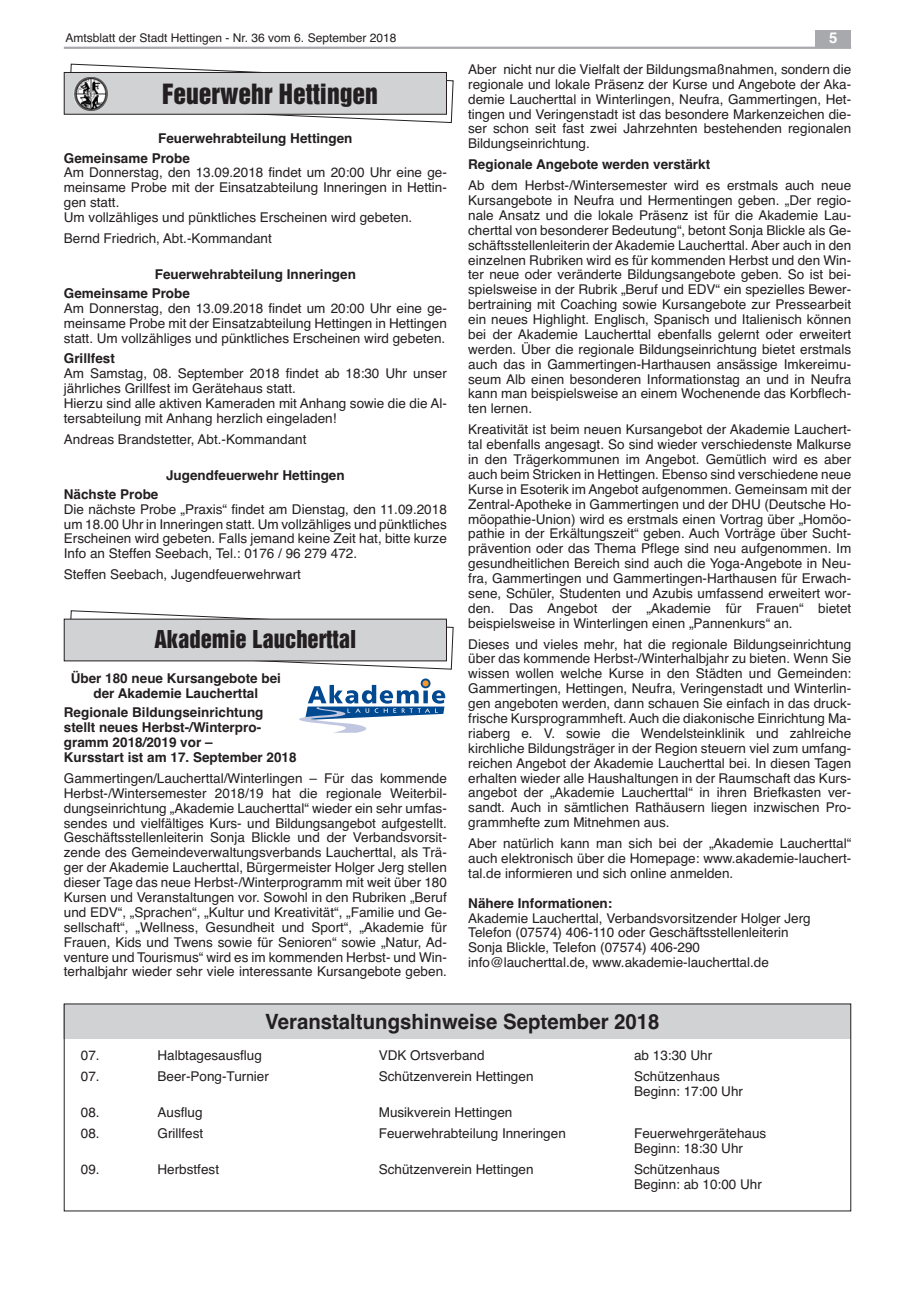
<style>
.page{position:relative;width:915px;height:1297px;background:#fff}
.page>*{position:absolute;margin:0;border:0;box-sizing:border-box;transform-origin:0 0}
.t1{font:25.5px "Helvetica Inserat";color:#231f20}
.t2{font:22.5px "Helvetica Inserat";color:#231f20}
.t3{font:700 21px "Helvetica";color:#231f20}
.t4{font:700 15px "Helvetica";color:#fff}
.t5{font:13.5px/14.9px "Helvetica";color:#231f20;text-align:justify}
.t6{font:700 13.5px/14.9px "Helvetica";color:#231f20}
.t7{font:12px "Helvetica";color:#231f20}
</style>
<div class="page">
<svg style="left:70px;top:63px;width:384px;height:60px"></svg>
<div style="left:64px;top:72px;width:382px;height:42px;background:#d1d2d4"></div>
<div style="left:64px;top:72px;width:382px;height:43px;border:1px solid #231f20"></div>
<img style="left:73px;top:77px;width:35px;height:35px;border-radius:50%">
<div style="left:64px;top:1004px;width:786px;height:35px;background:#d1d2d4"></div>
<svg style="left:69px;top:610px;width:385px;height:60px"></svg>
<div style="left:64px;top:619px;width:382px;height:42px;background:#d1d2d4"></div>
<svg style="left:299px;top:678px;width:146px;height:55px"></svg>
<hr style="left:64px;top:47px;width:786px;height:2px;background:#a8a9ad">
<div style="left:815px;top:30px;width:35px;height:17px;background:#a8a9ad"></div>
<p class="t7" style="left:65px;top:31px;width:332px">Amtsblatt der Stadt Hettingen - Nr. 36 vom 6. September 2018</p>
<p class="t4" style="left:829px;top:29px;width:10px">5</p>
<h1 class="t1" style="left:162px;top:83px;width:217px">Feuerwehr Hettingen</h1>
<p class="t6" style="left:64px;top:129px;width:290px;line-height:19.2px;text-indent:94px">Feuerwehrabteilung Hettingen<br>Gemeinsame Probe</p>
<p class="t5" style="left:64px;top:165px;width:384px;text-align:left">Am Donnerstag, den 13.09.2018 findet um 20:00 Uhr eine ge&shy;meinsame Probe mit der Einsatzabteilung Inneringen in Hettin&shy;gen statt.<br>Um vollzähliges und pünktliches Erscheinen wird gebeten.</p>
<p class="t5" style="left:64px;top:231px;width:209px">Bernd Friedrich, Abt.-Kommandant</p>
<p class="t6" style="left:64px;top:264px;width:293px;line-height:19.2px;text-indent:91px">Feuerwehrabteilung Inneringen<br>Gemeinsame Probe</p>
<p class="t5" style="left:64px;top:301px;width:384px">Am Donnerstag, den 13.09.2018 findet um 20:00 Uhr eine ge&shy;meinsame Probe mit der Einsatzabteilung Hettingen in Hettingen statt. Um vollzähliges und pünktliches Erscheinen wird gebeten.</p>
<p class="t6" style="left:64px;top:351px;width:53px">Grillfest</p>
<p class="t5" style="left:64px;top:366px;width:384px;text-align:left">Am Samstag, 08. September 2018 findet ab 18:30 Uhr unser jährliches Grillfest im Gerätehaus statt.<br>Hierzu sind alle aktiven Kameraden mit Anhang sowie die die Al&shy;tersabteilung mit Anhang herzlich eingeladen!</p>
<p class="t5" style="left:64px;top:432px;width:244px">Andreas Brandstetter, Abt.-Kommandant</p>
<p class="t6" style="left:166px;top:468px;width:180px">Jugendfeuerwehr Hettingen</p>
<p class="t6" style="left:64px;top:487px;width:96px">Nächste Probe</p>
<p class="t5" style="left:64px;top:502px;width:384px">Die nächste Probe „Praxis“ findet am Dienstag, den 11.09.2018 um 18.00 Uhr in Inneringen statt. Um vollzähliges und pünktliches Erscheinen wird gebeten. Falls jemand keine Zeit hat, bitte kurze Info an Steffen Seebach, Tel.: 0176 / 96 279 472.</p>
<p class="t5" style="left:64px;top:567px;width:238px">Steffen Seebach, Jugendfeuerwehrwart</p>
<h2 class="t2" style="left:154px;top:630px;width:203px">Akademie Laucherttal</h2>
<p class="t6" style="left:71px;top:671px;width:212px;text-align:center">Über 180 neue Kursangebote bei der Akademie Laucherttal</p>
<p class="t6" style="left:64px;top:705px;width:234px">Regionale Bildungseinrichtung stellt neues Herbst-/Winterpro&shy;gramm 2018/2019 vor –<br>Kursstart ist am 17. September 2018</p>
<p class="t5" style="left:64px;top:771px;width:384px">Gammertingen/Laucherttal/Winterlingen – Für das kommende Herbst-/Wintersemester 2018/19 hat die regionale Weiterbil&shy;dungseinrichtung „Akademie Laucherttal“ wieder ein sehr umfas&shy;sendes und vielfältiges Kurs- und Bildungsangebot aufgestellt.<br>Geschäftsstellenleiterin Sonja Blickle und der Verbandsvorsit&shy;zende des Gemeindeverwaltungsverbands Laucherttal, als Trä&shy;ger der Akademie Laucherttal, Bürgermeister Holger Jerg stellen dieser Tage das neue Herbst-/Winterprogramm mit weit über 180<br>Kursen und Veranstaltungen vor. Sowohl in den Rubriken „Beruf und EDV“, „Sprachen“, „Kultur und Kreativität“, „Familie und Ge&shy;sellschaft“, „Wellness, Gesundheit und Sport“, „Akademie für Frauen, Kids und Twens sowie für Senioren“ sowie „Natur, Ad&shy;venture und Tourismus“ wird es im kommenden Herbst- und Win&shy;terhalbjahr wieder sehr viele interessante Kursangebote geben.</p>
<p class="t5" style="left:468px;top:62px;width:384px">Aber nicht nur die Vielfalt der Bildungsmaßnahmen, sondern die regionale und lokale Präsenz der Kurse und Angebote der Aka&shy;demie Laucherttal in Winterlingen, Neufra, Gammertingen, Het&shy;tingen und Veringenstadt ist das besondere Markenzeichen die&shy;ser schon seit fast zwei Jahrzehnten bestehenden regionalen Bildungseinrichtung.</p>
<p class="t6" style="left:468px;top:157px;width:243px">Regionale Angebote werden verstärkt</p>
<p class="t5" style="left:468px;top:178px;width:384px">Ab dem Herbst-/Wintersemester wird es erstmals auch neue Kursangebote in Neufra und Hermentingen geben. „Der regio&shy;nale Ansatz und die lokale Präsenz ist für die Akademie Lau&shy;cherttal von besonderer Bedeutung“, betont Sonja Blickle als Ge&shy;schäftsstellenleiterin der Akademie Laucherttal. Aber auch in den einzelnen Rubriken wird es für kommenden Herbst und den Win&shy;ter neue oder veränderte Bildungsangebote geben. So ist bei&shy;spielsweise in der Rubrik „Beruf und EDV“ ein spezielles Bewer&shy;bertraining mit Coaching sowie Kursangebote zur Pressearbeit ein neues Highlight. Englisch, Spanisch und Italienisch können bei der Akademie Laucherttal ebenfalls gelernt oder erweitert werden. Über die regionale Bildungseinrichtung bietet erstmals auch das in Gammertingen-Harthausen ansässige Imkereimu&shy;seum Alb einen besonderen Informationstag an und in Neufra kann man beispielsweise an einem Wochenende das Korbflech&shy;ten lernen.</p>
<p class="t5" style="left:468px;top:422px;width:384px">Kreativität ist beim neuen Kursangebot der Akademie Lauchert&shy;tal ebenfalls angesagt. So sind wieder verschiedenste Malkurse in den Trägerkommunen im Angebot. Gemütlich wird es aber auch beim Stricken in Hettingen. Ebenso sind verschiedene neue Kurse in Esoterik im Angebot aufgenommen. Gemeinsam mit der Zentral-Apotheke in Gammertingen und der DHU (Deutsche Ho&shy;möopathie-Union) wird es erstmals einen Vortrag über „Homöo&shy;pathie in der Erkältungszeit“ geben. Auch Vorträge über Sucht&shy;prävention oder das Thema Pflege sind neu aufgenommen. Im gesundheitlichen Bereich sind auch die Yoga-Angebote in Neu&shy;fra, Gammertingen und Gammertingen-Harthausen für Erwach&shy;sene, Schüler, Studenten und Azubis umfassend erweitert wor&shy;den. Das Angebot der „Akademie für Frauen“ bietet beispielsweise in Winterlingen einen „Pannenkurs“ an.</p>
<p class="t5" style="left:468px;top:636px;width:384px">Dieses und vieles mehr, hat die regionale Bildungseinrichtung über das kommende Herbst-/Winterhalbjahr zu bieten. Wenn Sie wissen wollen welche Kurse in den Städten und Gemeinden:<br>Gammertingen, Hettingen, Neufra, Veringenstadt und Winterlin&shy;gen angeboten werden, dann schauen Sie einfach in das druck&shy;frische Kursprogrammheft. Auch die diakonische Einrichtung Ma&shy;riaberg e. V. sowie die Wendelsteinklinik und zahlreiche kirchliche Bildungsträger in der Region steuern viel zum umfang&shy;reichen Angebot der Akademie Laucherttal bei. In diesen Tagen erhalten wieder alle Haushaltungen in der Raumschaft das Kurs&shy;angebot der „Akademie Laucherttal“ in ihren Briefkasten ver&shy;sandt. Auch in sämtlichen Rathäusern liegen inzwischen Pro&shy;grammhefte zum Mitnehmen aus.</p>
<p class="t5" style="left:468px;top:836px;width:384px">Aber natürlich kann man sich bei der „Akademie Laucherttal“ auch elektronisch über die Homepage: www.akademie-lauchert&shy;tal.de informieren und sich online anmelden.</p>
<p class="t6" style="left:468px;top:895px;width:146px">Nähere Informationen:</p>
<p class="t5" style="left:468px;top:910px;width:344px;text-align:left">Akademie Laucherttal, Verbandsvorsitzender Holger Jerg Telefon (07574) 406-110 oder Geschäftsstellenleiterin Sonja Blickle, Telefon (07574) 406-290 info@laucherttal.de, www.akademie-laucherttal.de</p>
<h3 class="t3" style="left:265px;top:1009px;width:395px">Veranstaltungshinweise September 2018</h3>
<p class="t5" style="left:81px;top:1048px;width:20px">07.</p>
<p class="t5" style="left:157px;top:1048px;width:106px">Halbtagesausflug</p>
<p class="t5" style="left:378px;top:1048px;width:107px">VDK Ortsverband</p>
<p class="t5" style="left:634px;top:1048px;width:80px">ab 13:30 Uhr</p>
<p class="t5" style="left:81px;top:1069px;width:20px">07.</p>
<p class="t5" style="left:157px;top:1069px;width:113px">Beer-Pong-Turnier</p>
<p class="t5" style="left:378px;top:1069px;width:156px">Schützenverein Hettingen</p>
<p class="t5" style="left:634px;top:1069px;width:110px">Schützenhaus<br>Beginn: 17:00 Uhr</p>
<p class="t5" style="left:81px;top:1105px;width:20px">08.</p>
<p class="t5" style="left:157px;top:1105px;width:47px">Ausflug</p>
<p class="t5" style="left:378px;top:1105px;width:135px">Musikverein Hettingen</p>
<p class="t5" style="left:81px;top:1126px;width:20px">08.</p>
<p class="t5" style="left:157px;top:1126px;width:47px">Grillfest</p>
<p class="t5" style="left:378px;top:1126px;width:188px">Feuerwehrabteilung Inneringen</p>
<p class="t5" style="left:634px;top:1126px;width:134px">Feuerwehrgerätehaus<br>Beginn: 18:30 Uhr</p>
<p class="t5" style="left:81px;top:1161px;width:20px">09.</p>
<p class="t5" style="left:157px;top:1161px;width:63px">Herbstfest</p>
<p class="t5" style="left:378px;top:1161px;width:156px">Schützenverein Hettingen</p>
<p class="t5" style="left:634px;top:1161px;width:129px">Schützenhaus<br>Beginn: ab 10:00 Uhr</p>
</div>
